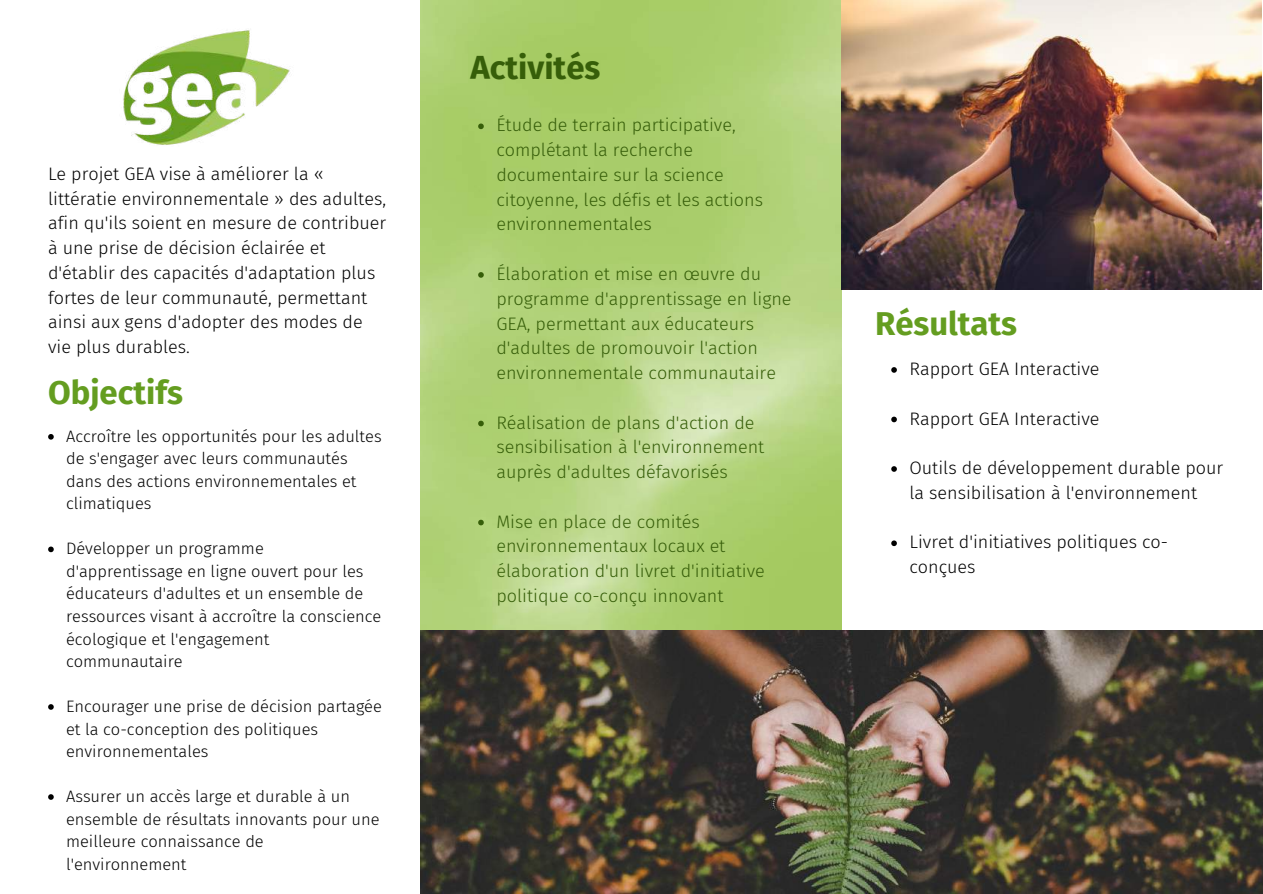
<style>
.page{position:relative;width:1263px;height:894px;background:#fff}
.page>*{position:absolute;margin:0;border:0;box-sizing:border-box;transform-origin:0 0}
.t1{font:700 32.85px "Fira Sans";color:#649d20}
.t2{font:700 32.85px "Fira Sans";color:#365e09}
.t3{font:300 18px/24.8px "Fira Sans";color:#365e09}
.t4{font:300 18px/24.8px "Fira Sans";color:#000}
.t5{font:300 16.5px/22.5px "Fira Sans";color:#000}
</style>
<div class="page">
<img style="left:421px;top:0;width:420px;height:630px">
<img style="left:841px;top:0;width:421px;height:289px">
<img style="left:421px;top:630px;width:842px;height:263px">
<img style="left:123px;top:30px;width:167px;height:115px">
<svg style="left:478px;top:123px;width:6px;height:6px"></svg>
<svg style="left:478px;top:272px;width:6px;height:6px"></svg>
<svg style="left:478px;top:420px;width:6px;height:6px"></svg>
<svg style="left:478px;top:519px;width:6px;height:6px"></svg>
<svg style="left:48px;top:434px;width:6px;height:5px"></svg>
<svg style="left:48px;top:546px;width:6px;height:6px"></svg>
<svg style="left:48px;top:704px;width:6px;height:5px"></svg>
<svg style="left:48px;top:794px;width:6px;height:5px"></svg>
<svg style="left:891px;top:367px;width:6px;height:5px"></svg>
<svg style="left:891px;top:416px;width:6px;height:6px"></svg>
<svg style="left:891px;top:466px;width:6px;height:5px"></svg>
<svg style="left:891px;top:540px;width:6px;height:6px"></svg>
<p class="t4" style="left:48px;top:161px;width:340px">Le projet GEA vise à améliorer la « littératie environnementale » des adultes, afin qu'ils soient en mesure de contribuer à une prise de décision éclairée et d'établir des capacités d'adaptation plus fortes de leur communauté, permettant ainsi aux gens d'adopter des modes de vie plus durables.</p>
<h1 class="t1" style="left:48px;top:373px;width:136px">Objectifs</h1>
<p class="t5" style="left:66px;top:425px;width:317px">Accroître les opportunités pour les adultes de s'engager avec leurs communautés dans des actions environnementales et climatiques</p>
<p class="t5" style="left:66px;top:537px;width:317px">Développer un programme d'apprentissage en ligne ouvert pour les éducateurs d'adultes et un ensemble de ressources visant à accroître la conscience écologique et l'engagement communautaire</p>
<p class="t5" style="left:66px;top:695px;width:317px">Encourager une prise de décision partagée et la co-conception des politiques environnementales</p>
<p class="t5" style="left:66px;top:785px;width:315px">Assurer un accès large et durable à un ensemble de résultats innovants pour une meilleure connaissance de l'environnement</p>
<h1 class="t2" style="left:470px;top:48px;width:131px">Activités</h1>
<p class="t3" style="left:496px;top:113px;width:268px">Étude de terrain participative, complétant la recherche documentaire sur la science citoyenne, les défis et les actions environnementales</p>
<p class="t3" style="left:496px;top:261px;width:297px">Élaboration et mise en œuvre du programme d'apprentissage en ligne GEA, permettant aux éducateurs d'adultes de promouvoir l'action environnementale communautaire</p>
<p class="t3" style="left:496px;top:410px;width:269px">Réalisation de plans d'action de sensibilisation à l'environnement auprès d'adultes défavorisés</p>
<p class="t3" style="left:496px;top:509px;width:270px">Mise en place de comités environnementaux locaux et élaboration d'un livret d'initiative politique co-conçu innovant</p>
<h1 class="t1" style="left:875px;top:304px;width:144px">Résultats</h1>
<p class="t4" style="left:909px;top:356px;width:192px">Rapport GEA Interactive</p>
<p class="t4" style="left:909px;top:406px;width:192px">Rapport GEA Interactive</p>
<p class="t4" style="left:909px;top:455px;width:315px">Outils de développement durable pour la sensibilisation à l'environnement</p>
<p class="t4" style="left:909px;top:529px;width:260px">Livret d'initiatives politiques co&shy;conçues</p>
</div>
